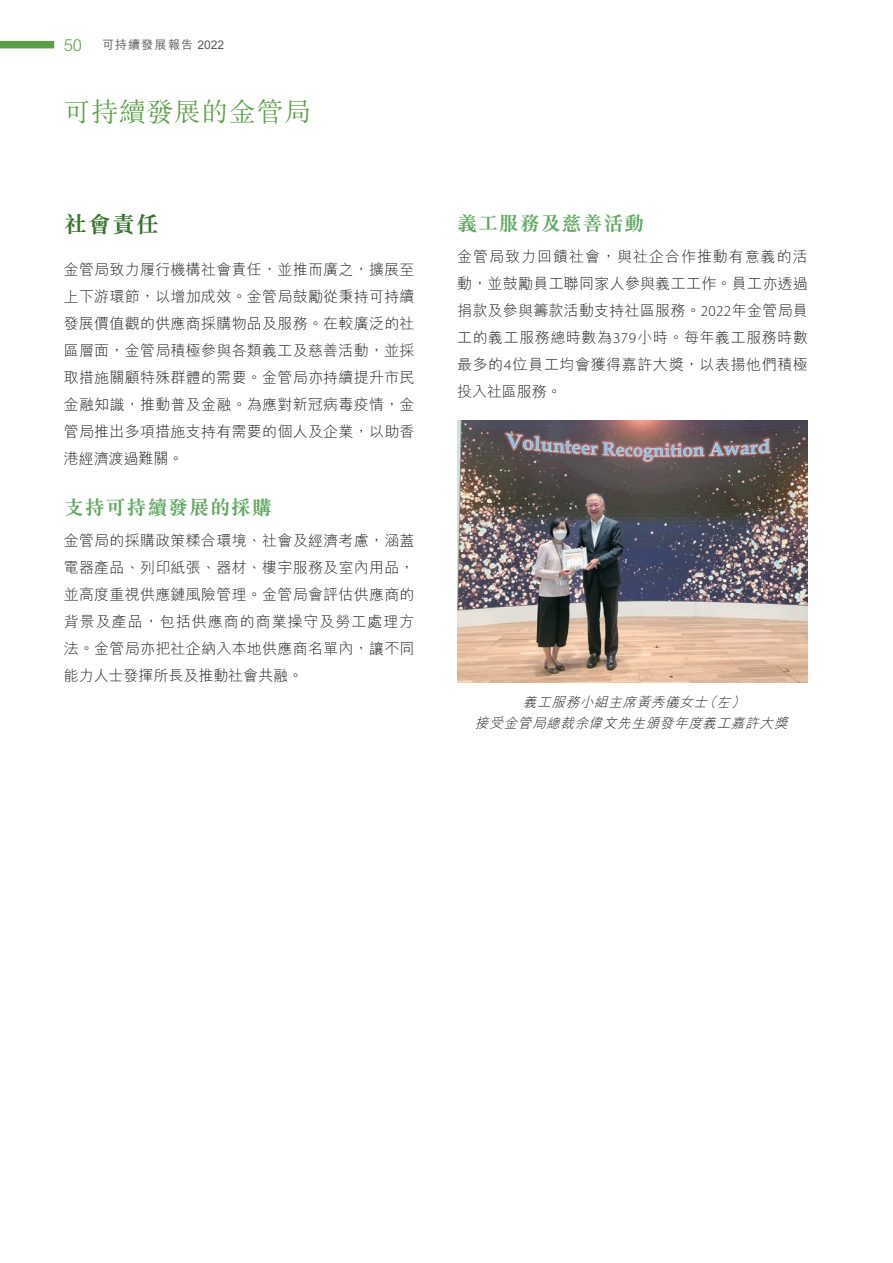
<style>
.page{position:relative;width:893px;height:1263px;background:#fff}
.page>*{position:absolute;margin:0;border:0;box-sizing:border-box;transform-origin:0 0}
.t1{font:300 27px "M Sung HK";letter-spacing:.02em;color:#599f46}
._01_H1{font:700 23.25px "M Sung HK";color:#38722d}
._02_H2{font:700 20.25px "M Sung HK";letter-spacing:.03em;color:#63a865}
.t2{font:300 16.5px "M Hei HK";color:#599f46}
._00_Body_Text{font:300 15px/27px "M Hei HK";letter-spacing:.02em;color:#231f20;text-align:justify}
.t3{font:italic 300 13.5px/21px "M Hei HK";color:#231f20;text-align:center}
.t4{font:500 12px "M Hei HK";letter-spacing:.1em;color:#57585a}
.s1{font-family:"Myriad Pro"}
</style>
<div class="page">
<div style="left:0;top:41px;width:54px;height:7px;background:#599f46"></div>
<img style="left:457px;top:420px;width:351px;height:262px">
<p class="t2" style="left:64px;top:36px;width:20px">50</p>
<p class="t4" style="left:102px;top:36px;width:124px">可持續發展報告 2022</p>
<h1 class="t1" style="left:64px;top:93px;width:249px">可持續發展的金管局</h1>
<h1 class="_01_H1" style="left:64px;top:213px;width:97px">社會責任</h1>
<p class="_00_Body_Text" style="left:64px;top:256px;width:352px">金管局致力履行機構社會責任，並推而廣之，擴展至上下游環節，以增加成效。金管局鼓勵從秉持可持續發展價值觀的供應商採購物品及服務。在較廣泛的社區層面，金管局積極參與各類義工及慈善活動，並採取措施關顧特殊群體的需要。金管局亦持續提升市民金融知識，推動普及金融。為應對新冠病毒疫情，金管局推出多項措施支持有需要的個人及企業，以助香港經濟渡過難關。</p>
<h3 class="_02_H2" style="left:64px;top:497px;width:210px">支持可持續發展的採購</h3>
<p class="_00_Body_Text" style="left:64px;top:527px;width:352px">金管局的採購政策糅合環境、社會及經濟考慮，涵蓋電器產品、列印紙張、器材、樓宇服務及室內用品，並高度重視供應鏈風險管理。金管局會評估供應商的背景及產品，包括供應商的商業操守及勞工處理方法。金管局亦把社企納入本地供應商名單內，讓不同能力人士發揮所長及推動社會共融。</p>
<h3 class="_02_H2" style="left:457px;top:213px;width:189px">義工服務及慈善活動</h3>
<p class="_00_Body_Text" style="left:457px;top:243px;width:352px">金管局致力回饋社會，與社企合作推動有意義的活動，並鼓勵員工聯同家人參與義工工作。員工亦透過捐款及參與籌款活動支持社區服務。<span class="s1">2022</span>年金管局員工的義工服務總時數為<span class="s1">379</span>小時。每年義工服務時數最多的<span class="s1">4</span>位員工均會獲得嘉許大獎，以表揚他們積極投入社區服務。</p>
<p class="t3" style="left:475px;top:691px;width:317px">義工服務小組主席黃秀儀女士（左）<br>接受金管局總裁余偉文先生頒發年度義工嘉許大獎</p>
</div>
